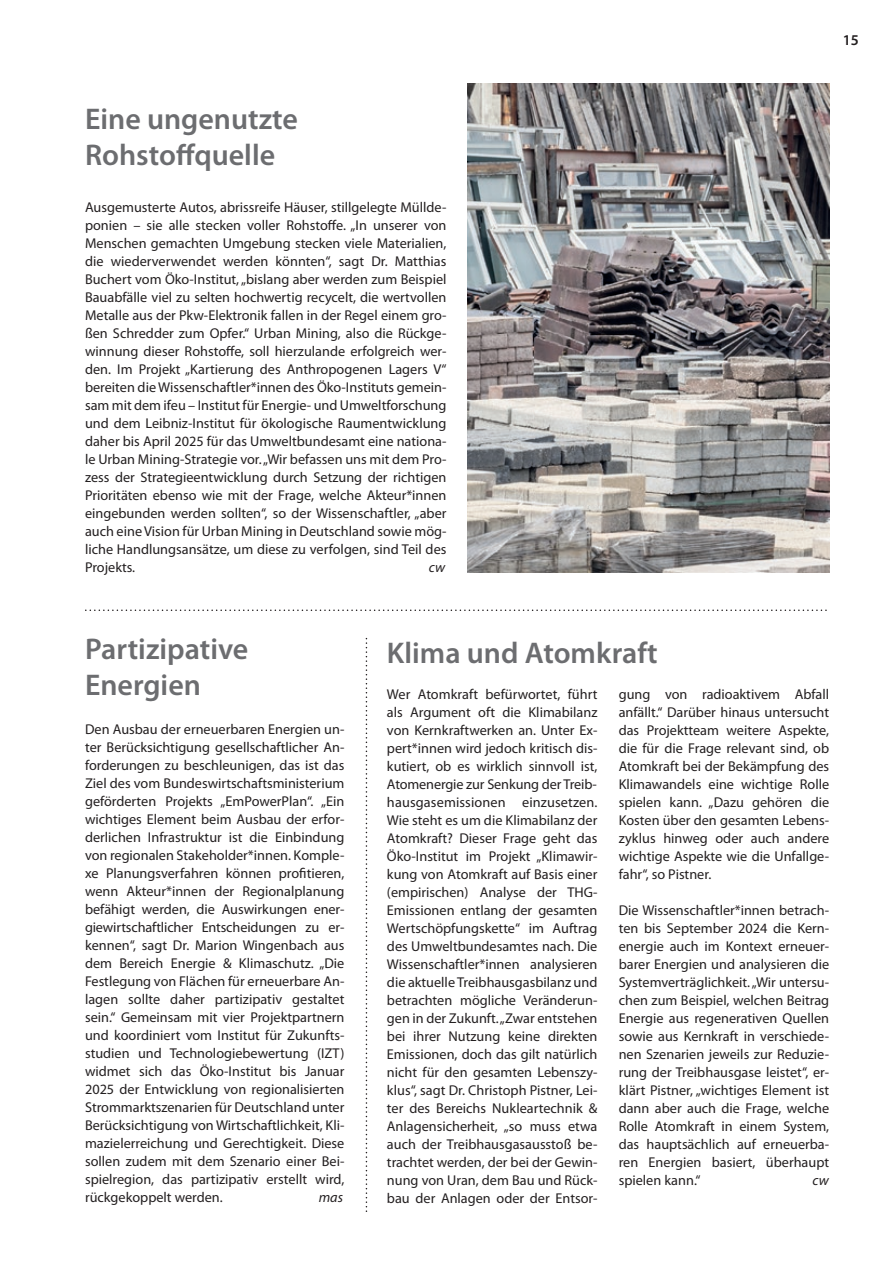
<style>
.page{position:relative;width:893px;height:1263px;background:#fff}
.page>*{position:absolute;margin:0;border:0;box-sizing:border-box;transform-origin:0 0}
.t1{font:600 30px/36px "Myriad Pro";color:#6c6d70}
.t2{font:600 15px "Myriad Pro";color:#231f20}
.t3{font:14.25px/18px "Myriad Pro";color:#231f20;text-align:justify}
.t4{font:italic 14.25px "Myriad Pro";letter-spacing:.005em;color:#231f20}
</style>
<div class="page">
<img style="left:468px;top:84px;width:361px;height:488px">
<svg style="left:366px;top:638px;width:1px;height:574px"></svg>
<svg style="left:85px;top:609px;width:742px;height:2px"></svg>
<h1 class="t1" style="left:85px;top:100px;width:214px">Eine ungenutzte<br>Rohstoffquelle</h1>
<p class="t3" style="left:85px;top:198px;width:363px">Ausgemusterte Autos, abrissreife Häuser, stillgelegte Müllde&shy;ponien – sie alle stecken voller Rohstoffe. „In unserer von Menschen gemachten Umgebung stecken viele Materialien, die wiederverwendet werden könnten“, sagt Dr. Matthias Buchert vom Öko-Institut, „bislang aber werden zum Beispiel Bauabfälle viel zu selten hochwertig recycelt, die wertvollen Metalle aus der Pkw-Elektronik fallen in der Regel einem gro&shy;ßen Schredder zum Opfer.“ Urban Mining, also die Rückge&shy;winnung dieser Rohstoffe, soll hierzulande erfolgreich wer&shy;den. Im Projekt „Kartierung des Anthropogenen Lagers V“ bereiten die Wissen schaftler*innen des Öko-Instituts gemein&shy;sam mit dem ifeu – Institut für Energie- und Umweltforschung und dem Leibniz-Institut für ökologische Raumentwicklung daher bis April 2025 für das Umweltbundesamt eine nationa&shy;le Urban Mining-Strategie vor. „Wir befassen uns mit dem Pro&shy;zess der Strategieentwicklung durch Setzung der richtigen Prioritäten ebenso wie mit der Frage, welche Akteur*innen eingebunden werden sollten“, so der Wissenschaftler, „aber auch eine Vision für Urban Mining in Deutschland sowie mög&shy;liche Handlungsansätze, um diese zu verfolgen, sind Teil des Projekts.</p>
<p class="t4" style="left:429px;top:558px;width:18px">cw</p>
<p class="t2" style="left:843px;top:31px;width:18px">15</p>
<h1 class="t1" style="left:85px;top:630px;width:165px">Partizipative</h1>
<h1 class="t1" style="left:387px;top:634px;width:272px">Klima und Atomkraft</h1>
<h1 class="t1" style="left:85px;top:666px;width:117px">Energien</h1>
<p class="t3" style="left:85px;top:720px;width:261px">Den Ausbau der erneuerbaren Energien un&shy;ter Berücksichtigung gesellschaftlicher An&shy;forderungen zu beschleunigen, das ist das Ziel des vom Bundeswirtschaftsministerium geförderten Projekts „EmPowerPlan“. „Ein wichtiges Element beim Ausbau der erfor&shy;derlichen Infrastruktur ist die Einbindung von regionalen Stakeholder*innen. Komple&shy;xe Planungsverfahren können profitieren, wenn Akteur*innen der Regionalplanung befähigt werden, die Auswirkungen ener&shy;giewirtschaftlicher Entscheidungen zu er&shy;kennen“, sagt Dr. Marion Wingenbach aus dem Bereich Energie &amp; Klimas chutz. „Die Festlegung von Flächen für erneuerbare An&shy;lagen sollte daher partizipativ gestaltet sein.“ Gemeinsam mit vier Projektpartnern und koordiniert vom Institut für Zukunfts&shy;studien und Technologiebewertung (IZT) widmet sich das Öko-Institut bis Januar 2025 der Entwicklung von regionalisierten Strommarktszenarien für Deutschland unter Berücksichtigung von Wirtschaftlichkeit, Kli&shy;mazielerreichung und Gerechtigkeit. Diese sollen zudem mit dem Szenario einer Bei&shy;spielregion, das partizipativ erstellt wird, rückgekoppelt werden.</p>
<p class="t3" style="left:387px;top:684px;width:212px">Wer Atomkraft befürwortet, führt als Argument oft die Klimabilanz von Kernkraftwerken an. Unter Ex&shy;pert *in nen wird jedoch kritisch dis&shy;kutiert, ob es wirklich sinnvoll ist, Atomenergie zur Senkung der Treib - hausgasemissionen einzusetzen.<br>Wie steht es um die Klimabilanz der Atomkraft? Dieser Frage geht das Öko-Institut im Projekt „Klimawir&shy;kung von Atomkraft auf Basis einer (empirischen) Analyse der THG-Emissionen entlang der gesamten Wertschöpfungskette“ im Auftrag des Umweltbundesamtes nach. Die Wissenschaft ler*innen analysieren die aktuelle Treibhausgasbilanz und betrachten mögliche Veränderun&shy;gen in der Zukunft. „Zwar entstehen bei ihrer Nutzung keine direkten Emissionen, doch das gilt natürlich nicht für den gesamten Lebenszy&shy;klus“, sagt Dr. Christoph Pistner, Lei&shy;ter des Bereichs Nukleartechnik &amp; Anlagensicherheit, „so muss etwa auch der Treibhausgasausstoß be&shy;trachtet werden, der bei der Gewin&shy;nung von Uran, dem Bau und Rück&shy;bau der Anlagen oder der Entsor-</p>
<p class="t3" style="left:619px;top:684px;width:212px">gung von radioaktivem Abfall anfällt.“ Darüber hinaus untersucht das Projektteam weitere Aspekte, die für die Frage relevant sind, ob Atomkraft bei der Bekämpfung des Klimawandels eine wichtige Rolle spielen kann. „Dazu gehören die Kosten über den gesamten Lebens&shy;zyklus hinweg oder auch andere wichtige Aspekte wie die Unfallge&shy;fahr“, so Pistner.</p>
<p class="t3" style="left:619px;top:900px;width:212px">Die Wissenschaftler*innen betrach&shy;ten bis September 2024 die Kern&shy;energie auch im Kontext erneuer&shy;barer Energien und analysieren die Systemverträglichkeit. „Wir untersu&shy;chen zum Beispiel, welchen Beitrag Energie aus regenerativen Quellen sowie aus Kernkraft in verschiede&shy;nen Szenarien jeweils zur Reduzie&shy;rung der Treibhausgase leistet“, er&shy;klärt Pistner, „wichtiges Element ist dann aber auch die Frage, welche Rolle Atomkraft in einem System, das hauptsächlich auf erneuerba&shy;ren Energien basiert, überhaupt spielen kann.“</p>
<p class="t4" style="left:812px;top:1171px;width:18px">cw</p>
<p class="t4" style="left:319px;top:1188px;width:26px">mas</p>
</div>
